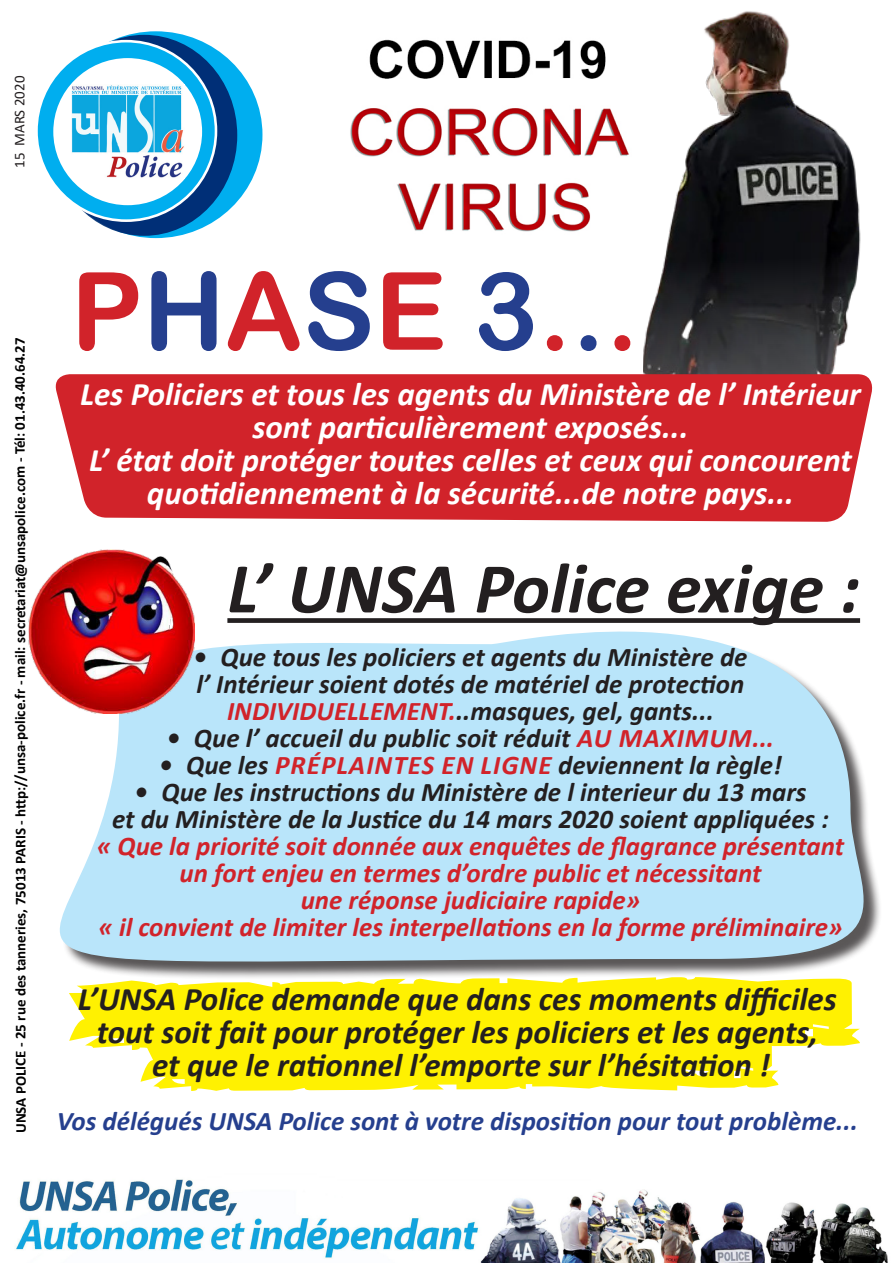
<style>
.page{position:relative;width:893px;height:1263px;background:#fff}
.page>*{position:absolute;margin:0;border:0;box-sizing:border-box;transform-origin:0 0}
.t1{font:108px "Arial Rounded MT Bold";color:#d1232a}
.t2{font:italic 700 72px "Calibri";color:#231f20}
.t3{font:italic 700 33px/33px "Calibri";color:#fff;text-align:center}
.t4{font:italic 700 33px "Calibri";color:#231f20}
.t5{font:italic 700 27px "Calibri";color:#231f20}
.t6{font:italic 700 27px "Calibri";color:#d1232a}
.t7{font:italic 700 27px "Calibri";color:#253f8e}
.t8{font:700 15px "Calibri";color:#000}
.t9{font:15px "Calibri";color:#231f20}
.s1{color:#253f8e}
.s2{color:#d1232a}
</style>
<div class="page">
<svg style="left:47px;top:29px;width:218px;height:211px;fill:#00aeef"></svg>
<svg style="left:51px;top:35px;width:186px;height:201px;fill:#002f77"></svg>
<svg style="left:36px;top:41px;width:180px;height:180px;fill:#00aeef"></svg>
<div style="left:53px;top:58px;width:149px;height:147px;background:#fff;border-radius:50%"></div>
<img style="left:71px;top:85px;width:113px;height:93px">
<img style="left:350px;top:39px;width:279px;height:193px">
<img style="left:16px;top:1179px;width:872px;height:84px">
<img style="left:644px;top:11px;width:217px;height:363px">
<div style="left:55px;top:374px;width:818px;height:148px;background:#d1232a"></div>
<svg style="left:59px;top:618px;width:821px;height:359px;fill:#b9e5fa"></svg>
<div style="left:227px;top:618px;width:633px;height:5px;background:#231f20"></div>
<svg style="left:140px;top:1050px;width:638px;height:41px;fill:#fff101"></svg>
<svg style="left:69px;top:977px;width:791px;height:73px;fill:#fff101"></svg>
<img style="left:28px;top:550px;width:167px;height:163px">
<p class="t9" style="left:9px;top:168px;width:94px;rotate:-90deg">15 MARS 2020</p>
<p class="t8" style="left:10px;top:1133px;width:797px;rotate:-90deg">UNSA POLICE - 25 rue des tanner ei s, 75013 PARIS - htp://unsa-police.fr - mail: secretar ai @t unsapolice.com - Tél: 01.43.40.64.27</p>
<p class="t1" style="left:71px;top:247px;width:570px">P<span class="s1">H</span>A<span class="s1">S</span>E <span class="s1">3</span>.<span class="s1">.</span>.</p>
<p class="t3" style="left:80px;top:377px;width:782px">Les Policiers et tous les agents du Ministère de l’ Intérieur sont particulièrement exposés...</p>
<p class="t3" style="left:89px;top:443px;width:764px">L’ état doit protéger toutes celles et ceux qui concourent</p>
<p class="t3" style="left:147px;top:476px;width:648px">quotidiennement à la sécurité...de notre pays...</p>
<p class="t2" style="left:227px;top:537px;width:634px">L’ UNSA Police exige :</p>
<p class="t5" style="left:193px;top:638px;width:555px">• Que tous les policiers et agents du Ministère de</p>
<p class="t5" style="left:197px;top:665px;width:549px">l’ Intérieur soient dotés de matériel de protection</p>
<p class="t5" style="left:227px;top:692px;width:488px"><span class="s2">INDIVIDUELLEMENT.</span>..masques, gel, gants...</p>
<p class="t5" style="left:167px;top:719px;width:609px">• Que l’ accueil du public soit réduit <span class="s2">AU MAXIMUM...</span></p>
<p class="t5" style="left:159px;top:746px;width:624px">• Que les <span class="s2">PRÉPLAINTES EN LIGNE</span> deviennent la règle!</p>
<p class="t5" style="left:134px;top:773px;width:674px">• Que les instructions du Ministère de l interieur du 13 mars</p>
<p class="t5" style="left:112px;top:800px;width:718px">et du Ministère de la Justice du 14 mars 2020 soient appliquées :</p>
<p class="t6" style="left:97px;top:827px;width:749px">« Que la priorité soit donnée aux enquêtes de flagrance présentant</p>
<p class="t6" style="left:180px;top:854px;width:583px">un fort enjeu en termes d’ordre public et nécessitant</p>
<p class="t6" style="left:301px;top:881px;width:341px">une réponse judiciaire rapide»</p>
<p class="t6" style="left:98px;top:908px;width:746px">« il convient de limiter les interpellations en la forme préliminaire»</p>
<p class="t4" style="left:78px;top:976px;width:760px">L’UNSA Police demande que dans ces moments difficiles</p>
<p class="t4" style="left:97px;top:1009px;width:723px">tout soit fait pour protéger les policiers et les agents,</p>
<p class="t4" style="left:152px;top:1042px;width:619px">et que le rationnel l’emporte sur l’hésitation !</p>
<p class="t7" style="left:57px;top:1102px;width:803px">Vos délégués UNSA Police sont à votre disposition pour tout problème...</p>
</div>
